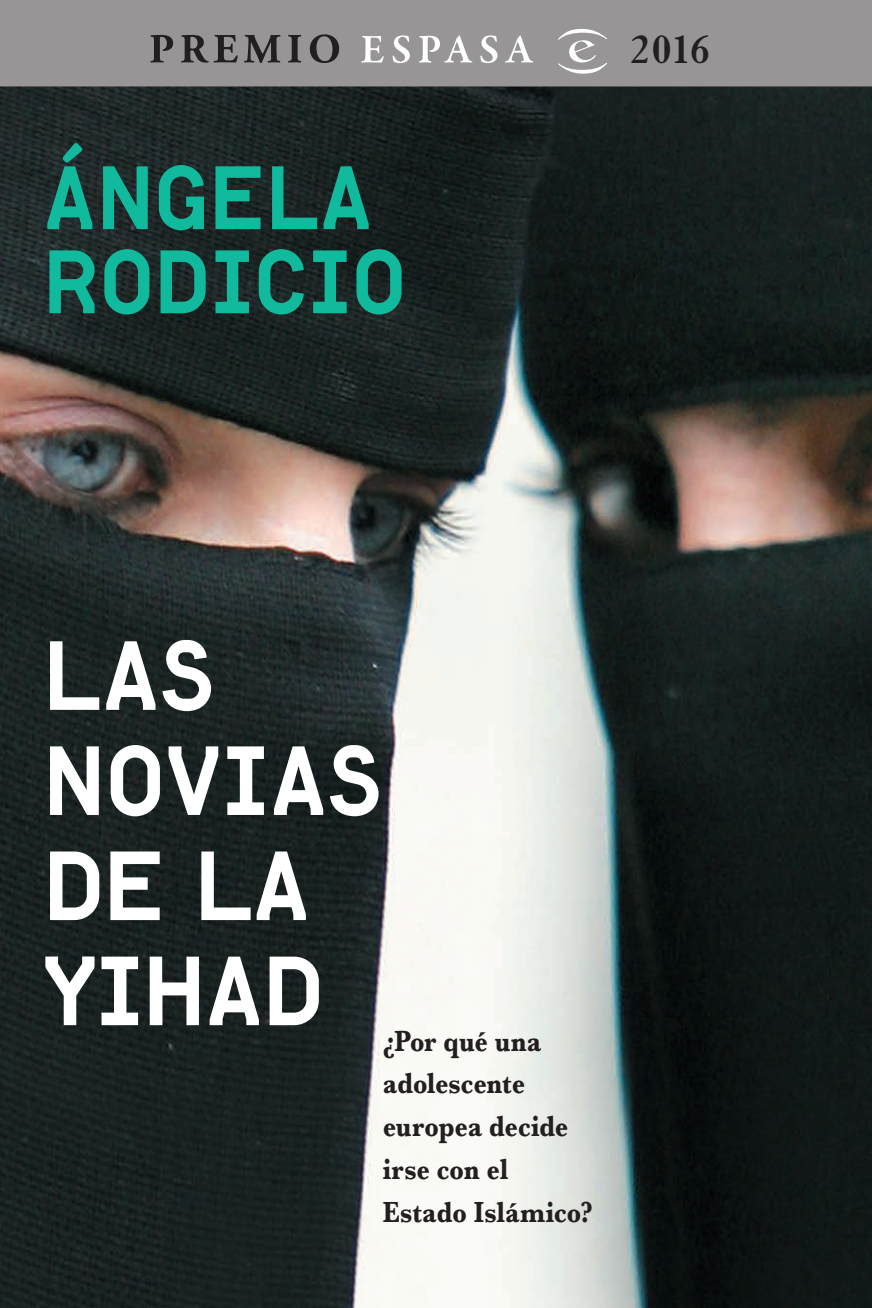
<style>
.page{position:relative;width:872px;height:1308px;background:#fff}
.page>*{position:absolute;margin:0;border:0;box-sizing:border-box;transform-origin:0 0}
.t1{font:93px/105px "Lutz Headline";color:#fff}
.t2{font:85.2px/84px "Lutz Headline";color:#11b99d}
.t3{font:700 43.2px "Granjon LT Std";color:#231f20}
.t4{font:700 30.2px/42.8px "Baskerville MT Std";color:#231f20;scale:.85 1}
</style>
<div class="page">
<img style="left:0;top:87px;width:871px;height:1221px">
<div style="left:0;top:0;width:871px;height:87px;background:#979595"></div>
<svg style="left:557px;top:29px;width:50px;height:45px"></svg>
<svg style="left:150px;top:35px;width:23px;height:27px"></svg>
<svg style="left:181px;top:35px;width:57px;height:28px;background:#676565"></svg>
<svg style="left:244px;top:35px;width:36px;height:28px"></svg>
<svg style="left:288px;top:35px;width:13px;height:27px"></svg>
<svg style="left:310px;top:34px;width:29px;height:29px"></svg>
<svg style="left:361px;top:36px;width:22px;height:27px"></svg>
<svg style="left:392px;top:35px;width:18px;height:28px"></svg>
<svg style="left:419px;top:35px;width:53px;height:28px"></svg>
<svg style="left:480px;top:35px;width:17px;height:28px"></svg>
<svg style="left:505px;top:35px;width:28px;height:28px"></svg>
<h2 class="t2" style="left:43px;top:158px;width:364px">ÁNGELA<br>RODICIO</h2>
<h3 class="t3" style="left:630px;top:35px;width:81px">2016</h3>
<h1 class="t1" style="left:43px;top:625px;width:341px">LAS<br>NOVIAS<br>DE LA<br>YIHAD</h1>
<p class="t4" style="left:382px;top:1023px;width:249px">¿Por qué una adolescente europea decide irse con el<br>Estado Islámico?</p>
</div>
